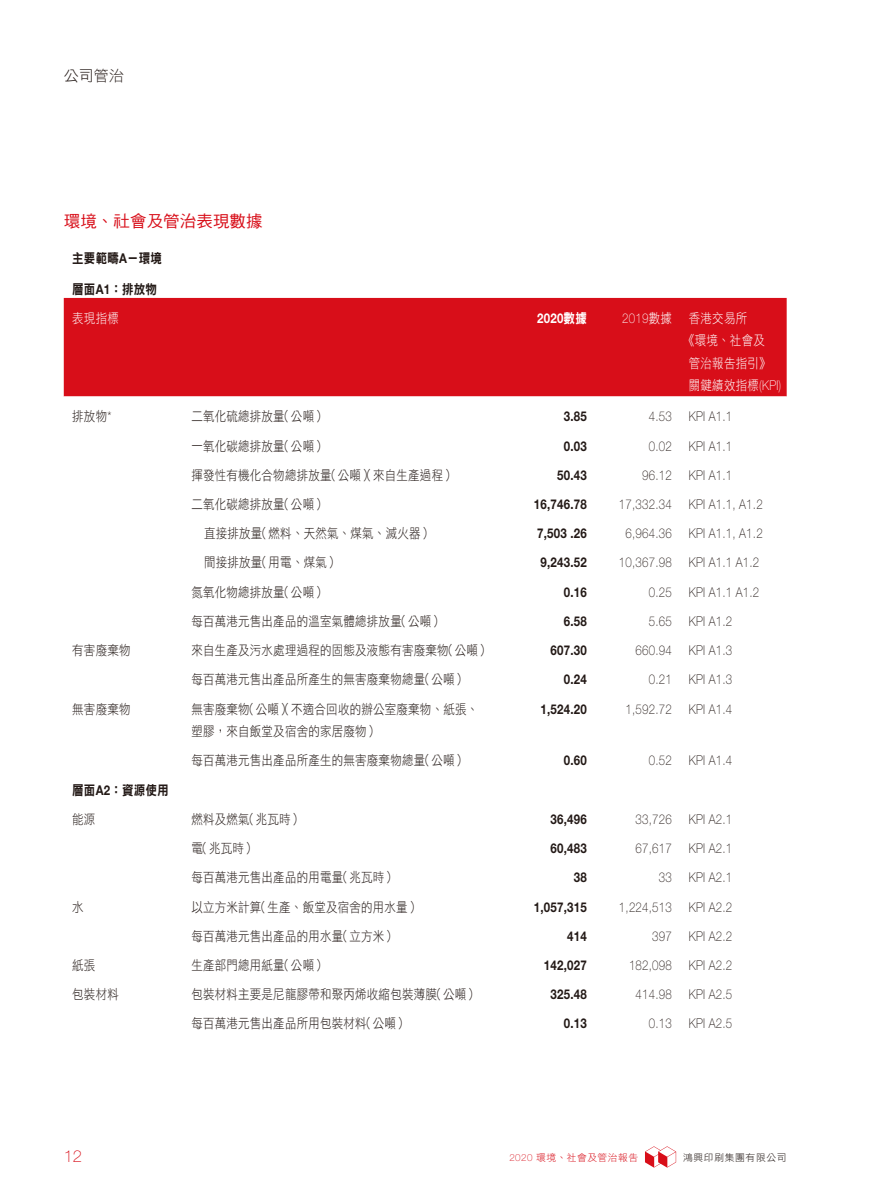
<style>
.page{position:relative;width:893px;height:1191px;background:#fff}
.page>*{position:absolute;margin:0;border:0;box-sizing:border-box;transform-origin:0 0}
.t1{font:16.5px "DF Hei Std W5 E Ten B5 H";letter-spacing:.005em;color:#d80e19}
.t2{font:100 16.5px "Helvetica Neue LT Std";color:#d80e19}
.t3{font:15px "DF Hei Std W3 E Ten B5 H";color:#231916}
.t4{font:13.5px/22.5px "DF Hei Std W3 E Ten B5 H";letter-spacing:.02em;color:#231916;scale:.85 1}
.t5{font:100 13.5px "Helvetica Neue LT Std";letter-spacing:.02em;color:#231916;scale:.85 1}
.t6{font:700 13.5px "Helvetica Neue LT Std";letter-spacing:.02em;color:#231916;scale:.85 1}
.t7{font:13.5px "DF Hei Std W3 E Ten B5 H";letter-spacing:.02em;color:#fff;scale:.85 1}
.t8{font:13.5px "DF Hei Std W9 E Ten B5 H";letter-spacing:.02em;color:#231916;scale:.85 1}
.t9{font:700 13.5px "Helvetica Neue LT Std";color:#fff;scale:.85 1}
.t10{font:100 13.5px "Helvetica Neue LT Std";color:#fff;scale:.85 1}
.t11{font:9.75px "DF Hei Std W3 E Ten B5 H";letter-spacing:.05em;color:#d80e19}
.t12{font:9.75px "DF Hei Std W3 E Ten B5 H";letter-spacing:.07em;color:#231916}
.s1{font-family:"Helvetica Neue LT Std";font-weight:700}
.s2{font-family:"DF Hei Std W9 E Ten B5 H";font-weight:400}
.s3{font-family:"DF Hei Std W3 E Ten B5 H";font-weight:400}
.s4{font-family:"Helvetica Neue LT Std";font-weight:100}
</style>
<div class="page">
<svg style="left:645px;top:1146px;width:31px;height:21px"></svg>
<svg style="left:64px;top:297px;width:723px;height:1px"></svg>
<div style="left:64px;top:298px;width:723px;height:98px;background:#d80e19"></div>
<p class="t3" style="left:64px;top:70px;width:62px">公司管治</p>
<p class="t1" style="left:64px;top:214px;width:200px">環境、社會及管治表現數據</p>
<p class="t8" style="left:72px;top:252px;width:107px">主要範疇<span class="s1">A</span>－環境</p>
<p class="t8" style="left:72px;top:283px;width:101px">層面<span class="s1">A1</span>：排放物</p>
<p class="t7" style="left:72px;top:313px;width:56px">表現指標</p>
<p class="t9" style="left:537px;top:310px;width:60px">2020<span class="s2">數據</span></p>
<p class="t10" style="left:622px;top:313px;width:60px">2019<span class="s3">數據</span></p>
<p class="t7" style="left:689px;top:313px;width:70px">香港交易所</p>
<p class="t7" style="left:683px;top:335px;width:98px">《環境、社會及</p>
<p class="t7" style="left:689px;top:358px;width:98px">管治報告指引》</p>
<p class="t7" style="left:689px;top:380px;width:110px">關鍵績效指標<span class="s4">(KPI)</span></p>
<p class="t4" style="left:72px;top:407px;width:48px">排放物<span class="s4">*</span></p>
<p class="t4" style="left:191px;top:407px;width:160px">二氧化硫總排放量（公噸）</p>
<p class="t6" style="left:564px;top:409px;width:29px">3.85</p>
<p class="t5" style="left:649px;top:412px;width:29px">4.53</p>
<p class="t5" style="left:689px;top:412px;width:52px">KPI A1.1</p>
<p class="t4" style="left:191px;top:436px;width:160px">一氧化碳總排放量（公噸）</p>
<p class="t6" style="left:564px;top:438px;width:29px">0.03</p>
<p class="t5" style="left:649px;top:441px;width:29px">0.02</p>
<p class="t5" style="left:689px;top:441px;width:52px">KPI A1.1</p>
<p class="t4" style="left:191px;top:465px;width:311px">揮發性有機化合物總排放量（公噸）（來自生產過程）</p>
<p class="t6" style="left:557px;top:467px;width:36px">50.43</p>
<p class="t5" style="left:642px;top:470px;width:36px">96.12</p>
<p class="t5" style="left:689px;top:470px;width:52px">KPI A1.1</p>
<p class="t4" style="left:191px;top:494px;width:160px">二氧化碳總排放量（公噸）</p>
<p class="t6" style="left:534px;top:496px;width:64px">16,746.78</p>
<p class="t5" style="left:619px;top:499px;width:64px">17,332.34</p>
<p class="t5" style="left:689px;top:499px;width:88px">KPI A1.1, A1.2</p>
<p class="t4" style="left:204px;top:524px;width:270px">直接排放量（燃料、天然氣、煤氣、滅火器）</p>
<p class="t6" style="left:537px;top:526px;width:60px">7,503 .26</p>
<p class="t5" style="left:626px;top:528px;width:56px">6,964.36</p>
<p class="t5" style="left:689px;top:528px;width:88px">KPI A1.1, A1.2</p>
<p class="t4" style="left:204px;top:553px;width:160px">間接排放量（用電、煤氣）</p>
<p class="t6" style="left:541px;top:555px;width:56px">9,243.52</p>
<p class="t5" style="left:619px;top:558px;width:64px">10,367.98</p>
<p class="t5" style="left:689px;top:558px;width:84px">KPI A1.1 A1.2</p>
<p class="t4" style="left:191px;top:582px;width:160px">氮氧化物總排放量（公噸）</p>
<p class="t6" style="left:564px;top:584px;width:29px">0.16</p>
<p class="t5" style="left:649px;top:587px;width:29px">0.25</p>
<p class="t5" style="left:689px;top:587px;width:84px">KPI A1.1 A1.2</p>
<p class="t4" style="left:191px;top:611px;width:297px">每百萬港元售出產品的溫室氣體總排放量（公噸）</p>
<p class="t6" style="left:564px;top:613px;width:29px">6.58</p>
<p class="t5" style="left:649px;top:616px;width:29px">5.65</p>
<p class="t5" style="left:689px;top:616px;width:52px">KPI A1.2</p>
<p class="t4" style="left:72px;top:640px;width:70px">有害廢棄物</p>
<p class="t4" style="left:191px;top:640px;width:352px">來自生產及污水處理過程的固態及液態有害廢棄物（公噸）</p>
<p class="t6" style="left:551px;top:642px;width:44px">607.30</p>
<p class="t5" style="left:636px;top:645px;width:44px">660.94</p>
<p class="t5" style="left:689px;top:645px;width:52px">KPI A1.3</p>
<p class="t4" style="left:191px;top:670px;width:325px">每百萬港元售出產品所產生的無害廢棄物總量（公噸）</p>
<p class="t6" style="left:564px;top:672px;width:29px">0.24</p>
<p class="t5" style="left:649px;top:675px;width:29px">0.21</p>
<p class="t5" style="left:689px;top:675px;width:52px">KPI A1.3</p>
<p class="t4" style="left:72px;top:699px;width:70px">無害廢棄物</p>
<p class="t4" style="left:191px;top:699px;width:339px">無害廢棄物（公噸）（不適合回收的辦公室廢棄物、紙張、塑膠，來自飯堂及宿舍的家居廢物）</p>
<p class="t6" style="left:541px;top:701px;width:56px">1,524.20</p>
<p class="t5" style="left:626px;top:704px;width:56px">1,592.72</p>
<p class="t5" style="left:689px;top:704px;width:52px">KPI A1.4</p>
<p class="t4" style="left:191px;top:751px;width:325px">每百萬港元售出產品所產生的無害廢棄物總量（公噸）</p>
<p class="t6" style="left:564px;top:753px;width:29px">0.60</p>
<p class="t5" style="left:649px;top:755px;width:29px">0.52</p>
<p class="t5" style="left:689px;top:755px;width:52px">KPI A1.4</p>
<p class="t8" style="left:72px;top:784px;width:115px">層面<span class="s1">A2</span>：資源使用</p>
<p class="t4" style="left:72px;top:809px;width:29px">能源</p>
<p class="t4" style="left:191px;top:809px;width:132px">燃料及燃氣（兆瓦時）</p>
<p class="t6" style="left:551px;top:811px;width:44px">36,496</p>
<p class="t5" style="left:636px;top:814px;width:44px">33,726</p>
<p class="t5" style="left:689px;top:814px;width:52px">KPI A2.1</p>
<p class="t4" style="left:191px;top:838px;width:77px">電（兆瓦時）</p>
<p class="t6" style="left:551px;top:840px;width:44px">60,483</p>
<p class="t5" style="left:636px;top:843px;width:44px">67,617</p>
<p class="t5" style="left:689px;top:843px;width:52px">KPI A2.1</p>
<p class="t4" style="left:191px;top:867px;width:242px">每百萬港元售出產品的用電量（兆瓦時）</p>
<p class="t6" style="left:574px;top:869px;width:17px">38</p>
<p class="t5" style="left:659px;top:872px;width:17px">33</p>
<p class="t5" style="left:689px;top:872px;width:52px">KPI A2.1</p>
<p class="t4" style="left:72px;top:897px;width:15px">水</p>
<p class="t4" style="left:191px;top:897px;width:270px">以立方米計算（生產、飯堂及宿舍的用水量）</p>
<p class="t6" style="left:534px;top:899px;width:64px">1,057,315</p>
<p class="t5" style="left:619px;top:902px;width:64px">1,224,513</p>
<p class="t5" style="left:689px;top:902px;width:52px">KPI A2.2</p>
<p class="t4" style="left:191px;top:926px;width:242px">每百萬港元售出產品的用水量（立方米）</p>
<p class="t6" style="left:567px;top:928px;width:25px">414</p>
<p class="t5" style="left:652px;top:931px;width:25px">397</p>
<p class="t5" style="left:689px;top:931px;width:52px">KPI A2.2</p>
<p class="t4" style="left:72px;top:955px;width:29px">紙張</p>
<p class="t4" style="left:191px;top:955px;width:160px">生產部門總用紙量（公噸）</p>
<p class="t6" style="left:544px;top:957px;width:52px">142,027</p>
<p class="t5" style="left:629px;top:960px;width:52px">182,098</p>
<p class="t5" style="left:689px;top:960px;width:52px">KPI A2.2</p>
<p class="t4" style="left:72px;top:984px;width:56px">包裝材料</p>
<p class="t4" style="left:191px;top:984px;width:339px">包裝材料主要是尼龍膠帶和聚丙烯收縮包裝薄膜（公噸）</p>
<p class="t6" style="left:551px;top:986px;width:44px">325.48</p>
<p class="t5" style="left:636px;top:989px;width:44px">414.98</p>
<p class="t5" style="left:689px;top:989px;width:52px">KPI A2.5</p>
<p class="t4" style="left:191px;top:1014px;width:256px">每百萬港元售出產品所用包裝材料（公噸）</p>
<p class="t6" style="left:564px;top:1015px;width:29px">0.13</p>
<p class="t5" style="left:649px;top:1018px;width:29px">0.13</p>
<p class="t5" style="left:689px;top:1018px;width:52px">KPI A2.5</p>
<p class="t2" style="left:64px;top:1150px;width:20px">12</p>
<p class="t11" style="left:509px;top:1153px;width:130px"><span class="s4">2020</span> 環境、社會及管治報告</p>
<p class="t12" style="left:683px;top:1153px;width:105px">鴻興印刷集團有限公司</p>
</div>
